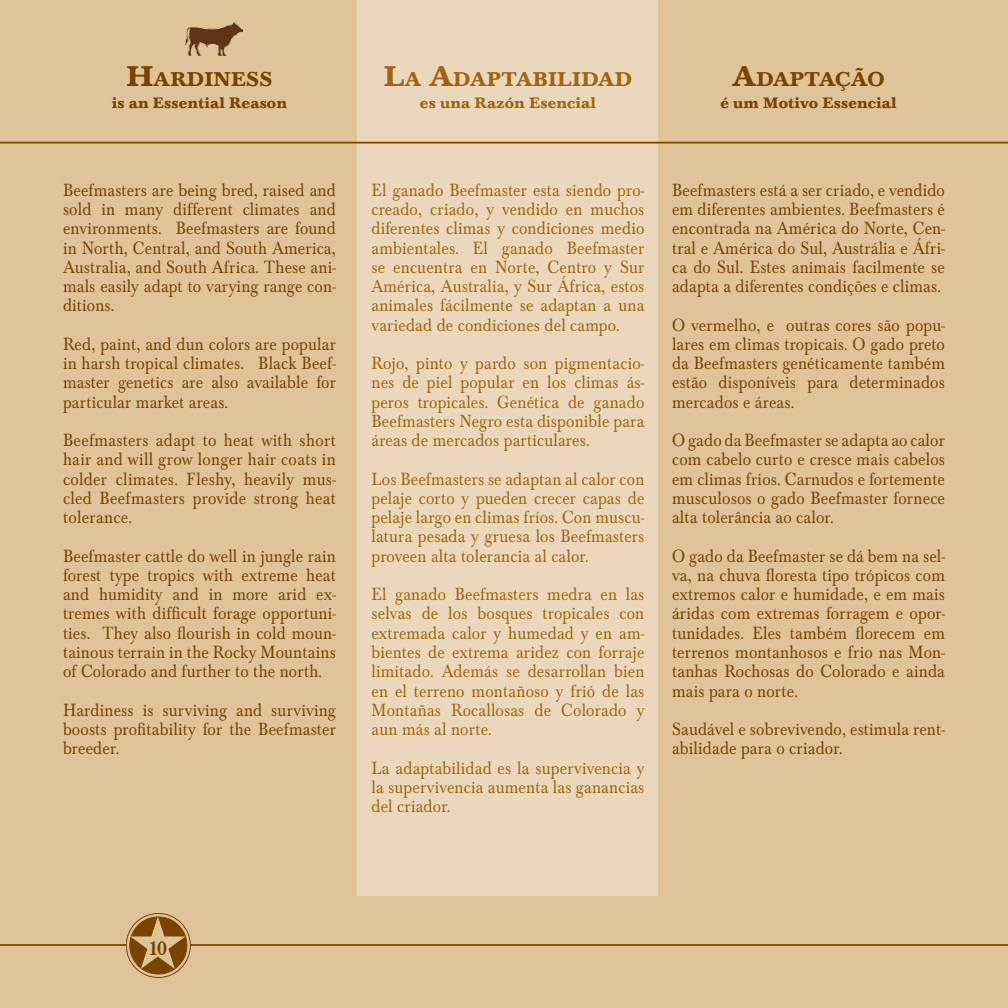
<style>
.page{position:relative;width:1008px;height:1008px;background:#e0c398}
.page>*{position:absolute;margin:0;border:0;box-sizing:border-box;transform-origin:0 0}
.t1{font:500 21px "Baskerville T";color:#794400}
.t2{font:700 20.82px "Baskerville T";letter-spacing:.015em;color:#9e6614}
.t3{font:700 20.82px "Baskerville T";letter-spacing:.015em;color:#794400}
.t4{font:700 20.82px "Baskerville T";letter-spacing:-.015em;color:#794400}
.t5{font:18.38px/19.2px "Baskerville T";letter-spacing:.01em;color:#794400;text-align:justify;scale:.9 1}
.t6{font:18.38px/19.2px "Baskerville T";letter-spacing:.01em;color:#9e6614;text-align:justify;scale:.9 1}
.t7{font:700 15.75px "Baskerville T";letter-spacing:.01em;color:#794400}
.t8{font:700 15.75px "Baskerville T";letter-spacing:.01em;color:#9e6614}
.s1{font-size:29.75px}
</style>
<div class="page">
<div style="left:126px;top:913px;width:65px;height:65px;border:1px solid #794400;border-radius:50%"></div>
<svg style="left:129px;top:916px;width:59px;height:59px"></svg>
<div style="left:357px;top:0;width:301px;height:896px;background:#ebd8bc"></div>
<img style="left:186px;top:22px;width:56px;height:33px">
<hr style="left:0;top:142px;width:1008px;height:2px;background:#794400">
<hr style="left:0;top:944px;width:126px;height:2px;background:#794400">
<hr style="left:190px;top:944px;width:818px;height:2px;background:#794400">
<p class="t3" style="left:126px;top:66px;width:148px"><span class="s1">H</span>ARDINESS</p>
<p class="t7" style="left:112px;top:93px;width:177px">is an Essential Reason</p>
<p class="t5" style="left:63px;top:181px;width:305px">Beefmasters are being bred, raised and sold in many different climates and environments. Beefmasters are found in North, Central, and South America, Australia, and South Africa. These ani&shy;mals easily adapt to varying range con&shy;ditions.</p>
<p class="t5" style="left:63px;top:335px;width:305px">Red, paint, and dun colors are popular in harsh tropical climates. Black Beef&shy;master genetics are also available for particular market areas.</p>
<p class="t5" style="left:63px;top:431px;width:305px">Beefmasters adapt to heat with short hair and will grow longer hair coats in colder climates. Fleshy, heavily mus&shy;cled Beefmasters provide strong heat tolerance.</p>
<p class="t5" style="left:63px;top:546px;width:305px">Beefmaster cattle do well in jungle rain forest type tropics with extreme heat and humidity and in more arid ex&shy;tremes with difficult forage opportuni&shy;ties. They also flourish in cold moun&shy;tainous terrain in the Rocky Mountains of Colorado and further to the north.</p>
<p class="t5" style="left:63px;top:700px;width:305px">Hardiness is surviving and surviving boosts profitability for the Beefmaster breeder.</p>
<p class="t2" style="left:384px;top:66px;width:250px"><span class="s1">L</span>A <span class="s1">A</span>DAPTABILIDAD</p>
<p class="t8" style="left:420px;top:93px;width:178px">es una Razón Esencial</p>
<p class="t4" style="left:733px;top:66px;width:154px"><span class="s1">A</span>DAPTAÇÃO</p>
<p class="t7" style="left:720px;top:93px;width:178px">é um Motivo Essencial</p>
<p class="t6" style="left:371px;top:181px;width:305px">El ganado Beefmaster esta siendo pro&shy;creado, criado, y vendido en muchos diferentes climas y condiciones medio ambientales. El ganado Beefmaster se encuentra en Norte, Centro y Sur América, Australia, y Sur África, estos animales fácilmente se adaptan a una variedad de condiciones del campo.</p>
<p class="t6" style="left:371px;top:354px;width:305px">Rojo, pinto y pardo son pigmentacio&shy;nes de piel popular en los climas ás&shy;peros tropicales. Genética de ganado Beefmasters Negro esta disponible para áreas de mercados particulares.</p>
<p class="t6" style="left:371px;top:469px;width:305px">Los Beefmasters se adaptan al calor con pelaje corto y pueden crecer capas de pelaje largo en climas fríos. Con muscu&shy;latura pesada y gruesa los Beefmasters proveen alta tolerancia al calor.</p>
<p class="t6" style="left:371px;top:585px;width:305px">El ganado Beefmasters medra en las selvas de los bosques tropicales con extremada calor y humedad y en am&shy;bientes de extrema aridez con forraje limitado. Además se desarrollan bien en el terreno montañoso y frió de las Montañas Rocallosas de Colorado y aun más al norte.</p>
<p class="t6" style="left:371px;top:758px;width:305px">La adaptabilidad es la supervivencia y la supervivencia aumenta las ganancias del criador.</p>
<p class="t5" style="left:672px;top:181px;width:305px">Beefmasters está a ser criado, e vendido em diferentes ambientes. Beefmasters é encontrada na América do Norte, Cen&shy;tral e América do Sul, Austrália e Áfri&shy;ca do Sul. Estes animais facilmente se adapta a diferentes condições e climas.</p>
<p class="t5" style="left:672px;top:315px;width:305px">O vermelho, e outras cores são popu&shy;lares em climas tropicais. O gado preto da Beefmasters genéticamente também estão disponíveis para determinados mercados e áreas.</p>
<p class="t5" style="left:672px;top:431px;width:305px">O gado da Beefmaster se adapta ao calor com cabelo curto e cresce mais cabelos em climas frios. Carnudos e fortemente musculosos o gado Beefmaster fornece alta tolerância ao calor.</p>
<p class="t5" style="left:672px;top:546px;width:305px">O gado da Beefmaster se dá bem na sel&shy;va, na chuva floresta tipo trópicos com extremos calor e humidade, e em mais áridas com extremas forragem e opor&shy;tunidades. Eles também florecem em terrenos montanhosos e frio nas Mon&shy;tanhas Rochosas do Colorado e ainda mais para o norte.</p>
<p class="t5" style="left:672px;top:720px;width:305px">Saudável e sobrevivendo, estimula rent&shy;abilidade para o criador.</p>
<p class="t1" style="left:148px;top:935px;width:20px">10</p>
</div>
